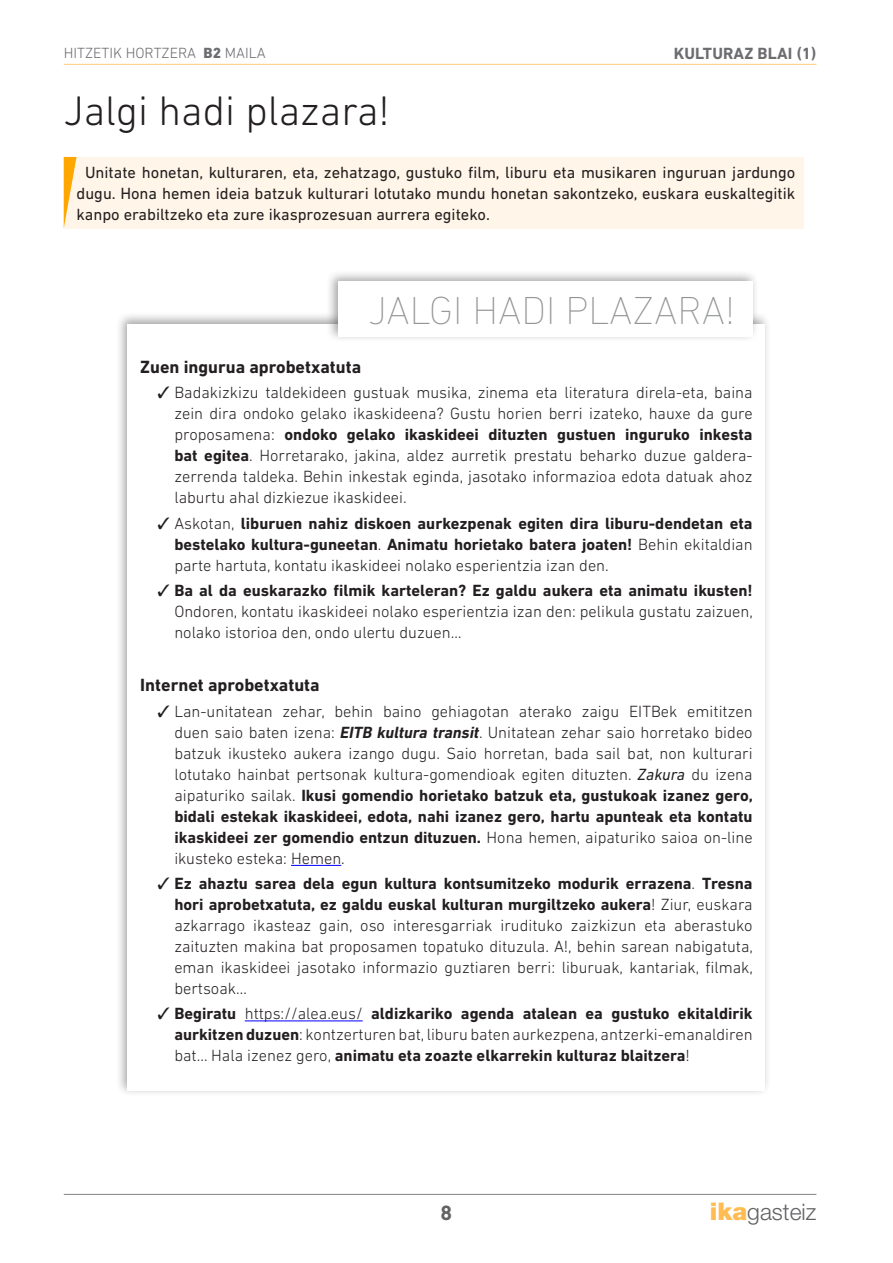
<style>
.page{position:relative;width:893px;height:1263px;background:#fff}
.page>*{position:absolute;margin:0;border:0;box-sizing:border-box;transform-origin:0 0}
.ATALA{font:300 42px "DIN Next LT Pro";color:#231f20}
.NEGATIVOS{font:200 39.75px "DIN Next LT Pro";color:#939598}
.t1{font:300 22.95px "Helvetica Neue LT Std";color:#636366}
.t2{font:700 21px "DIN Next LT Pro";color:#636366}
.IDATZi-AHOZ{font:700 18px "DIN Next LT Pro";color:#231f20}
._8-4{font:300 16.5px/21px "DIN Next LT Pro";color:#231f20;text-align:justify}
._8-4-2{font:700 16.5px/21px "DIN Next LT Pro";color:#231f20;text-align:justify}
.NEGATIVOS-2{font:16.5px/21px "DIN Next LT Pro";color:#231f20;text-align:justify}
.t3{font:700 16.5px "DIN Next LT Pro";letter-spacing:.01em;color:#6c6d70}
.t4{font:300 15px "DIN Next LT Pro";color:#6c6d70}
.s1{font-weight:800}
.s2{font-weight:700}
.s3{font-weight:300}
.s4{font-weight:700;font-style:italic}
.s5{font-weight:400;font-style:italic}
.s6{font-weight:900;font-size:24.3px;color:#ffbc52}
</style>
<div class="page">
<hr style="left:64px;top:1194px;width:752px;height:1px;background:#808285">
<hr style="left:64px;top:64px;width:752px;height:1px;background:#ffc976">
<div style="left:116px;top:312px;width:656px;height:785px;background:#231f20;opacity:.4"></div>
<div style="left:128px;top:324px;width:637px;height:767px;background:#fff"></div>
<hr style="left:291px;top:865px;width:50px;height:1px;background:#00f">
<hr style="left:245px;top:1020px;width:118px;height:1px;background:#00f">
<div style="left:64px;top:157px;width:740px;height:71px;background:#fff5e8"></div>
<svg style="left:64px;top:157px;width:13px;height:70px"></svg>
<div style="left:326px;top:269px;width:433px;height:74px;background:#231f20;opacity:.4"></div>
<div style="left:338px;top:281px;width:415px;height:56px;background:#fff"></div>
<p class="t4" style="left:64px;top:44px;width:203px">HITZETIK HORTZERA <span class="s1">B2</span> MAILA</p>
<p class="t3" style="left:674px;top:44px;width:144px">KULTURAZ BLAI (1)</p>
<p class="ATALA" style="left:64px;top:87px;width:327px">Jalgi hadi plazara!</p>
<p class="NEGATIVOS-2" style="left:77px;top:162px;width:720px;text-indent:9px">Unitate honetan, kulturaren, eta, zehatzago, gustuko film, liburu eta musikaren inguruan jardungo dugu. Hona hemen ideia batzuk kulturari lotutako mundu honetan sakontzeko, euskara euskaltegitik kanpo erabiltzeko eta zure ikasprozesuan aurrera egiteko.</p>
<p class="NEGATIVOS" style="left:368px;top:288px;width:368px">JALGI HADI PLAZARA!</p>
<p class="IDATZi-AHOZ" style="left:140px;top:356px;width:222px">Zuen ingurua aprobetxatuta</p>
<p class="_8-4" style="left:174px;top:382px;width:580px;text-indent:-17px">✓ Badakizkizu taldekideen gustuak musika, zinema eta literatura direla-eta, baina zein dira ondoko gelako ikaskideena? Gustu horien berri izateko, hauxe da gure proposamena: <span class="s2">ondoko gelako ikaskideei dituzten gustuen inguruko inkesta bat egitea</span>. Horretarako, jakina, aldez aurretik prestatu beharko duzue galdera&shy;zerrenda taldeka. Behin inkestak eginda, jasotako informazioa edota datuak ahoz laburtu ahal dizkiezue ikaskideei.</p>
<p class="_8-4-2" style="left:174px;top:512px;width:580px;text-indent:-17px">✓ <span class="s3">Askotan,</span> liburuen nahiz diskoen aurkezpenak egiten dira liburu-dendetan eta bestelako kultura-guneetan<span class="s3">.</span> Animatu horietako batera joaten! <span class="s3">Behin ekitaldian parte hartuta, kontatu ikaskideei nolako esperientzia izan den.</span></p>
<p class="_8-4" style="left:174px;top:580px;width:580px;text-indent:-17px">✓ <span class="s2">Ba al da euskarazko filmik karteleran? Ez galdu aukera eta animatu ikusten!<br></span>Ondoren, kontatu ikaskideei nolako esperientzia izan den: pelikula gustatu zaizuen, nolako istorioa den, ondo ulertu duzuen…</p>
<p class="IDATZi-AHOZ" style="left:140px;top:675px;width:181px">Internet aprobetxatuta</p>
<p class="_8-4" style="left:174px;top:700px;width:580px;text-indent:-17px">✓ Lan-unitatean zehar, behin baino gehiagotan aterako zaigu EITBek emititzen duen saio baten izena: <span class="s4">EITB kultura transit</span>. Unitatean zehar saio horretako bideo batzuk ikusteko aukera izango dugu. Saio horretan, bada sail bat, non kulturari lotutako hainbat pertsonak kultura-gomendioak egiten dituzten. <span class="s5">Zakura</span> du izena aipaturiko sailak. <span class="s2">Ikusi gomendio horietako batzuk eta, gustukoak izanez gero, bidali estekak ikaskideei, edota, nahi izanez gero, hartu apunteak eta kontatu ikaskideei zer gomendio entzun dituzuen.</span> Hona hemen, aipaturiko saioa on-line ikusteko esteka: Hemen.</p>
<p class="_8-4" style="left:174px;top:873px;width:580px;text-indent:-17px">✓ <span class="s2">Ez ahaztu sarea dela egun kultura kontsumitzeko modurik errazena</span>. <span class="s2">Tresna hori aprobetxatuta, ez galdu euskal kulturan murgiltzeko aukera</span>! Ziur, euskara azkarrago ikasteaz gain, oso interesgarriak irudituko zaizkizun eta aberastuko zaituzten makina bat proposamen topatuko dituzula. A!, behin sarean nabigatuta, eman ikaskideei jasotako informazio guztiaren berri: liburuak, kantariak, filmak, bertsoak…</p>
<p class="_8-4-2" style="left:174px;top:1003px;width:580px;text-indent:-17px">✓ Begiratu <span class="s3">https://alea.eus/</span> aldizkariko agenda atalean ea gustuko ekitaldirik aurkitzen duzuen<span class="s3">: kontzerturen bat, liburu baten aurkezpena, antzerki-emanaldiren bat… Hala izenez gero,</span> animatu eta zoazte elkarrekin kulturaz blaitzera<span class="s3">!</span></p>
<p class="t2" style="left:441px;top:1201px;width:13px">8</p>
<h3 class="t1" style="left:710px;top:1198px;width:108px"><span class="s6">ika</span>gasteiz</h3>
</div>
